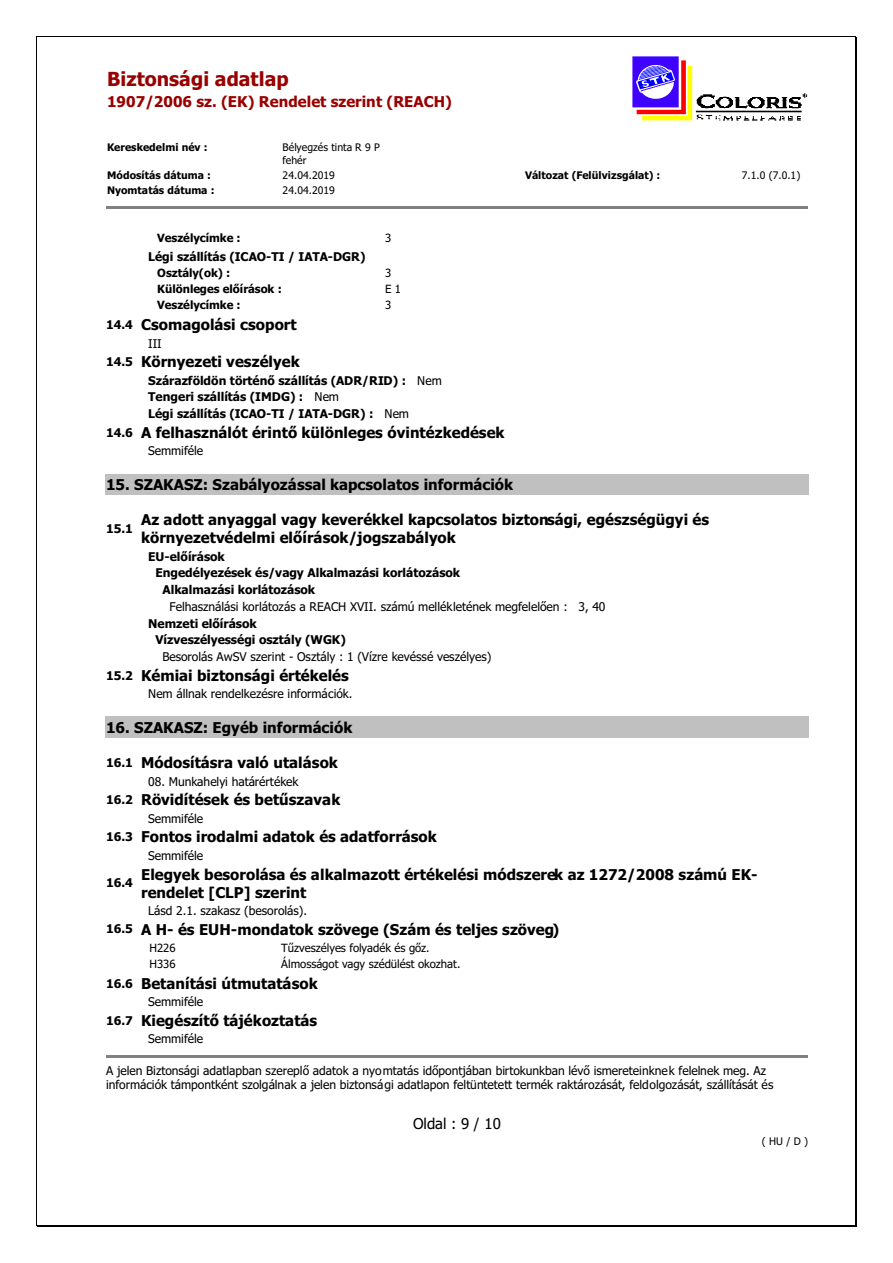
<style>
.page{position:relative;width:893px;height:1263px;background:#fff}
.page>*{position:absolute;margin:0;border:0;box-sizing:border-box;transform-origin:0 0}
.t1{font:700 19.5px "Tahoma";color:#900}
.t2{font:700 15px/18.1px "Tahoma";color:#000}
.t3{font:700 15px "Tahoma";color:#900}
.t4{font:15px "Tahoma";color:#000}
.t5{font:12px/14.5px "Tahoma";color:#000}
.t6{font:700 12px/16.8px "Tahoma";color:#000}
.t7{font:11.4px "Tahoma";color:#000}
.t8{font:700 11.4px "Tahoma";color:#000}
.t9{font:700 10.5px "Tahoma";color:#000}
.t10{font:10.5px/12.8px "Tahoma";color:#000}
.s1{font-size:12px}
.s2{font-weight:400}
</style>
<div class="page">
<img style="left:632px;top:56px;width:61px;height:65px">
<img style="left:695px;top:94px;width:113px;height:18px">
<svg style="left:695px;top:97px;width:113px;height:4px"></svg>
<hr style="left:695px;top:101px;width:113px;height:3px;background:#fff">
<svg style="left:695px;top:104px;width:113px;height:4px"></svg>
<hr style="left:695px;top:108px;width:113px;height:3px;background:#fff">
<svg style="left:696px;top:115px;width:105px;height:4px"></svg>
<hr style="left:106px;top:207px;width:702px;height:2px;background:#808080">
<div style="left:106px;top:475px;width:701px;height:18px;background:#c0c0c0"></div>
<hr style="left:105px;top:493px;width:704px;height:1px;background:#c0c0c0">
<hr style="left:105px;top:474px;width:704px;height:1px;background:#c0c0c0">
<div style="left:106px;top:718px;width:701px;height:18px;background:#c0c0c0"></div>
<hr style="left:105px;top:736px;width:704px;height:1px;background:#c0c0c0">
<hr style="left:105px;top:717px;width:704px;height:1px;background:#c0c0c0">
<hr style="left:106px;top:1055px;width:702px;height:3px;background:#808080">
<hr style="left:37px;top:36px;width:818px;height:1px;background:#000">
<hr style="left:36px;top:37px;width:1px;height:1188px;background:#000">
<hr style="left:856px;top:37px;width:1px;height:1188px;background:#000">
<hr style="left:855px;top:37px;width:1px;height:1188px;background:#000">
<hr style="left:37px;top:1226px;width:818px;height:1px;background:#000">
<hr style="left:37px;top:1225px;width:818px;height:1px;background:#000">
<h1 class="t1" style="left:107px;top:71px;width:183px">Biztonsági adatlap</h1>
<p class="t3" style="left:107px;top:96px;width:346px">1907/2006 sz. (EK) Rendelet szerint (REACH)</p>
<p class="t9" style="left:107px;top:143px;width:102px">Kereskedelmi név :</p>
<p class="t10" style="left:283px;top:142px;width:99px">Bélyegzés tinta R 9 P fehér</p>
<p class="t9" style="left:107px;top:171px;width:105px">Módosítás dátuma :</p>
<p class="t10" style="left:283px;top:170px;width:54px">24.04.2019</p>
<p class="t9" style="left:525px;top:171px;width:137px">Változat (Felülvizsgálat) :</p>
<p class="t10" style="left:742px;top:170px;width:60px">7.1.0 (7.0.1)</p>
<p class="t9" style="left:107px;top:186px;width:109px">Nyomtatás dátuma :</p>
<p class="t10" style="left:283px;top:185px;width:54px">24.04.2019</p>
<p class="t8" style="left:157px;top:233px;width:85px">Veszélycímke :</p>
<p class="t7" style="left:385px;top:233px;width:8px">3</p>
<p class="t6" style="left:148px;top:249px;width:219px">Légi szállítás (ICAO-TI / IATA-DGR)</p>
<p class="t8" style="left:157px;top:268px;width:75px">Osztály(ok) :</p>
<p class="t7" style="left:385px;top:268px;width:8px">3</p>
<p class="t8" style="left:157px;top:284px;width:126px">Különleges előírások :</p>
<p class="t7" style="left:385px;top:284px;width:18px">E 1</p>
<p class="t8" style="left:157px;top:300px;width:85px">Veszélycímke :</p>
<p class="t7" style="left:385px;top:300px;width:8px">3</p>
<p class="t2" style="left:106px;top:317px;width:192px"><span class="s1">14.4</span> Csomagolási csoport</p>
<p class="t5" style="left:148px;top:337px;width:15px">III</p>
<p class="t2" style="left:106px;top:354px;width:195px"><span class="s1">14.5</span> Környezeti veszélyek</p>
<p class="t6" style="left:148px;top:373px;width:295px">Szárazföldön történő szállítás (ADR/RID) : <span class="s2">Nem<br></span>Tengeri szállítás (IMDG) : <span class="s2">Nem<br></span>Légi szállítás (ICAO-TI / IATA-DGR) : <span class="s2">Nem</span></p>
<p class="t2" style="left:106px;top:425px;width:400px"><span class="s1">14.6</span> A felhasználót érintő különleges óvintézkedések</p>
<p class="t5" style="left:148px;top:445px;width:56px">Semmiféle</p>
<p class="t2" style="left:106px;top:477px;width:409px">15. SZAKASZ: Szabályozással kapcsolatos információk</p>
<p class="t6" style="left:106px;top:521px;width:28px">15.1</p>
<p class="t2" style="left:141px;top:512px;width:569px">Az adott anyaggal vagy keverékkel kapcsolatos biztonsági, egészségügyi és környezetvédelmi előírások/jogszabályok</p>
<p class="t6" style="left:148px;top:549px;width:78px">EU-előírások</p>
<p class="t6" style="left:155px;top:566px;width:306px">Engedélyezések és/vagy Alkalmazási korlátozások</p>
<p class="t6" style="left:162px;top:582px;width:154px">Alkalmazási korlátozások</p>
<p class="t5" style="left:169px;top:600px;width:437px">Felhasználási korlátozás a REACH XVII. számú mellékletének megfelelően : 3, 40</p>
<p class="t6" style="left:155px;top:616px;width:192px;text-indent:-7px">Nemzeti előírások<br>Vízveszélyességi osztály (WGK)</p>
<p class="t5" style="left:162px;top:650px;width:330px">Besorolás AwSV szerint - Osztály : 1 (Vízre kevéssé veszélyes)</p>
<p class="t2" style="left:106px;top:667px;width:244px"><span class="s1">15.2</span> Kémiai biztonsági értékelés</p>
<p class="t5" style="left:148px;top:688px;width:206px">Nem állnak rendelkezésre információk.</p>
<p class="t2" style="left:106px;top:719px;width:248px">16. SZAKASZ: Egyéb információk</p>
<p class="t2" style="left:106px;top:755px;width:233px"><span class="s1">16.1</span> Módosításra való utalások</p>
<p class="t5" style="left:148px;top:775px;width:152px">08. Munkahelyi határértékek</p>
<p class="t2" style="left:106px;top:792px;width:236px"><span class="s1">16.2</span> Rövidítések és betűszavak</p>
<p class="t5" style="left:148px;top:812px;width:56px">Semmiféle</p>
<p class="t2" style="left:106px;top:829px;width:332px"><span class="s1">16.3</span> Fontos irodalmi adatok és adatforrások</p>
<p class="t5" style="left:148px;top:849px;width:56px">Semmiféle</p>
<p class="t6" style="left:106px;top:875px;width:28px">16.4</p>
<p class="t2" style="left:141px;top:866px;width:618px">Elegyek besorolása és alkalmazott értékelési módszerek az 1272/2008 számú EK&shy;rendelet [CLP] szerint</p>
<p class="t5" style="left:148px;top:904px;width:161px">Lásd 2.1. szakasz (besorolás).</p>
<p class="t2" style="left:106px;top:921px;width:455px"><span class="s1">16.5</span> A H- és EUH-mondatok szövege (Szám és teljes szöveg)</p>
<p class="t7" style="left:149px;top:944px;width:28px">H226</p>
<p class="t7" style="left:281px;top:944px;width:150px">Tűzveszélyes folyadék és gőz.</p>
<p class="t7" style="left:149px;top:959px;width:28px">H336</p>
<p class="t7" style="left:281px;top:959px;width:181px">Álmosságot vagy szédülést okozhat.</p>
<p class="t2" style="left:106px;top:976px;width:213px"><span class="s1">16.6</span> Betanítási útmutatások</p>
<p class="t5" style="left:148px;top:996px;width:56px">Semmiféle</p>
<p class="t2" style="left:106px;top:1013px;width:213px"><span class="s1">16.7</span> Kiegészítő tájékoztatás</p>
<p class="t5" style="left:148px;top:1033px;width:56px">Semmiféle</p>
<p class="t5" style="left:106px;top:1064px;width:669px">A jelen Biztonsági adatlapban szereplő adatok a nyomtatás időpontjában birtokunkban lévő ismereteinknek felelnek meg. Az információk támpontként szolgálnak a jelen biztonsági adatlapon feltüntetett termék raktározását, feldolgozását, szállítását és</p>
<p class="t4" style="left:413px;top:1118px;width:89px">Oldal : 9 / 10</p>
<p class="t10" style="left:762px;top:1136px;width:48px">( HU / D )</p>
</div>
